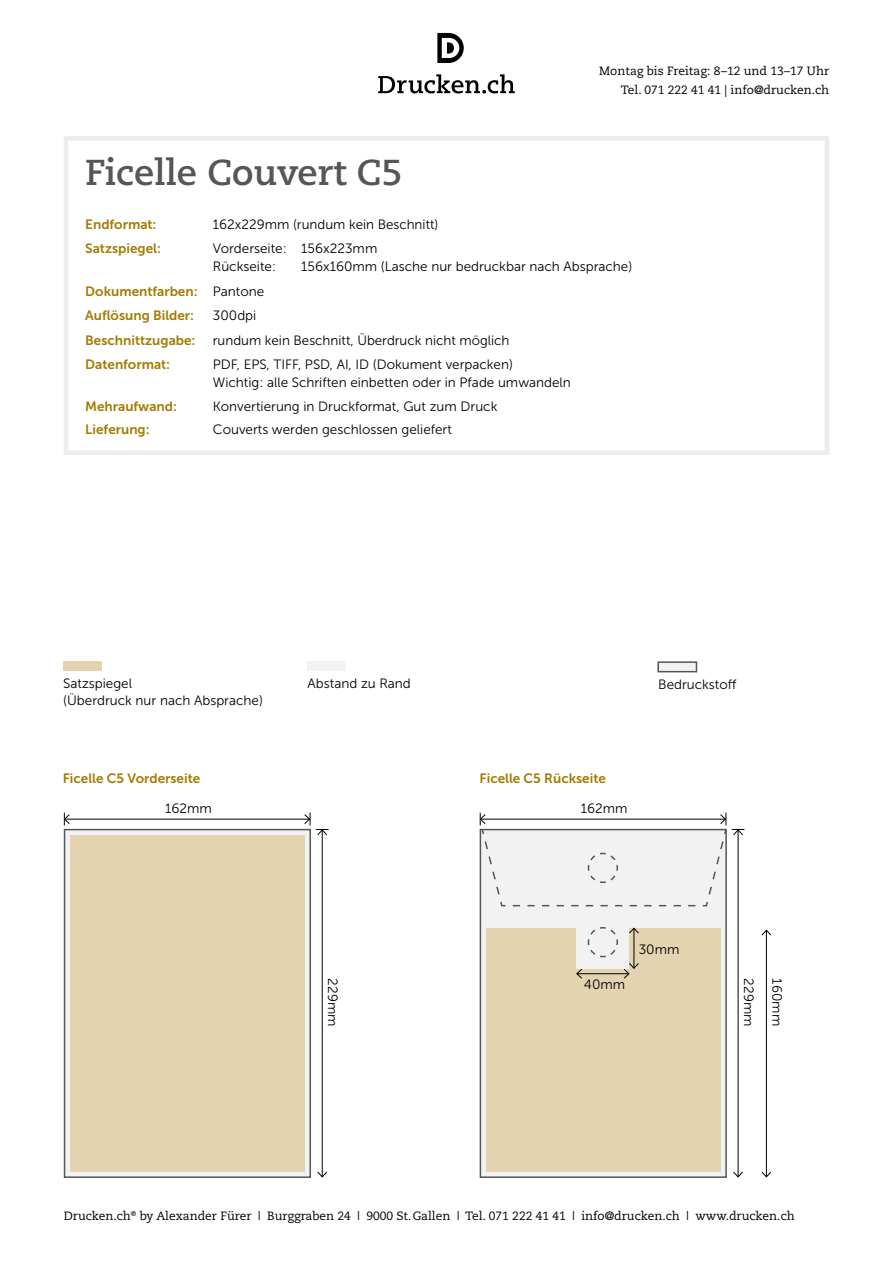
<style>
.page{position:relative;width:893px;height:1263px;background:#fff}
.page>*{position:absolute;margin:0;border:0;box-sizing:border-box;transform-origin:0 0}
.t1{font:700 36px "Caecilia";color:#565655}
.t2{font:13.5px/18px "Museo Sans 300";color:#000}
.t3{font:13.5px/24.5px "Museo Sans 700";color:#a47b00}
.t4{font:12px/18.8px "Caecilia";color:#000;text-align:right}
.s1{font-family:"Museo Sans 300";color:#000}
.s2{font-family:"Futura Std";font-weight:300;font-stretch:condensed}
</style>
<div class="page">
<svg style="left:378px;top:74px;width:137px;height:20px"></svg>
<svg style="left:437px;top:33px;width:27px;height:30px"></svg>
<div style="left:480px;top:829px;width:247px;height:349px;background:#f2f2f2;border:2px solid #565655"></div>
<div style="left:486px;top:928px;width:235px;height:243px;background:#e4d3b0"></div>
<div style="left:64px;top:136px;width:765px;height:319px;border:4px solid #ececec"></div>
<hr style="left:322px;top:830px;width:1px;height:347px;background:#000">
<svg style="left:317px;top:1171px;width:10px;height:6px"></svg>
<hr style="left:738px;top:830px;width:1px;height:347px;background:#000">
<svg style="left:733px;top:1171px;width:10px;height:6px"></svg>
<hr style="left:766px;top:930px;width:1px;height:247px;background:#000">
<svg style="left:761px;top:929px;width:11px;height:7px"></svg>
<svg style="left:761px;top:1171px;width:11px;height:6px"></svg>
<div style="left:64px;top:829px;width:247px;height:349px;background:#f2f2f2;border:2px solid #565655"></div>
<hr style="left:64px;top:819px;width:246px;height:1px;background:#000">
<svg style="left:64px;top:813px;width:6px;height:12px"></svg>
<svg style="left:304px;top:813px;width:25px;height:22px"></svg>
<div style="left:70px;top:835px;width:235px;height:336px;background:#e4d3b0"></div>
<div style="left:63px;top:661px;width:39px;height:10px;background:#e4d3b0"></div>
<div style="left:657px;top:661px;width:40px;height:11px;background:#f2f2f2;border:2px solid #565655"></div>
<div style="left:308px;top:661px;width:38px;height:10px;background:#f2f2f2"></div>
<svg style="left:480px;top:813px;width:264px;height:94px"></svg>
<svg style="left:576px;top:927px;width:63px;height:52px"></svg>
<p class="t4" style="left:599px;top:61px;width:231px">Montag bis Freitag: 8–12 und 13–17 Uhr<br>Tel. 071 222 41 41 | info@drucken.ch</p>
<h1 class="t1" style="left:85px;top:152px;width:319px">Ficelle Couvert C5</h1>
<p class="t3" style="left:85px;top:212px;width:73px">Endformat:</p>
<p class="t2" style="left:213px;top:215px;width:227px">162x229mm (rundum kein Beschnitt)</p>
<p class="t3" style="left:85px;top:236px;width:77px">Satzspiegel:</p>
<p class="t2" style="left:213px;top:240px;width:166px">Vorderseite: 156x223mm<br>Rückseite:</p>
<p class="t2" style="left:301px;top:258px;width:333px">156x160mm (Lasche nur bedruckbar nach Absprache)</p>
<p class="t3" style="left:85px;top:279px;width:181px">Dokumentfarben: <span class="s1">Pantone<br></span>Auflösung Bilder:</p>
<p class="t2" style="left:213px;top:307px;width:45px">300dpi</p>
<p class="t3" style="left:85px;top:328px;width:112px">Beschnittzugabe:</p>
<p class="t2" style="left:213px;top:331px;width:298px">rundum kein Beschnitt, Überdruck nicht möglich</p>
<p class="t3" style="left:85px;top:352px;width:86px">Datenformat:</p>
<p class="t2" style="left:213px;top:355px;width:360px">PDF, EPS, TIFF, PSD, AI, ID (Dokument verpacken)<br>Wichtig: alle Schriften einbetten oder in Pfade umwandeln</p>
<p class="t3" style="left:85px;top:394px;width:93px">Mehraufwand:</p>
<p class="t2" style="left:213px;top:398px;width:286px">Konvertierung in Druckformat, Gut zum Druck</p>
<p class="t3" style="left:85px;top:417px;width:66px">Lieferung:</p>
<p class="t2" style="left:213px;top:420px;width:241px">Couverts werden geschlossen geliefert</p>
<p class="t2" style="left:63px;top:676px;width:201px;line-height:16.5px">Satzspiegel<br>(Überdruck nur nach Absprache)</p>
<p class="t2" style="left:308px;top:675px;width:105px">Abstand zu Rand</p>
<p class="t2" style="left:658px;top:676px;width:80px">Bedruckstoff</p>
<p class="t3" style="left:63px;top:766px;width:139px">Ficelle C5 Vorderseite</p>
<p class="t3" style="left:480px;top:766px;width:128px">Ficelle C5 Rückseite</p>
<p class="t2" style="left:165px;top:800px;width:48px">162mm</p>
<p class="t2" style="left:581px;top:800px;width:48px">162mm</p>
<p class="t2" style="left:639px;top:940px;width:42px">30mm</p>
<p class="t2" style="left:342px;top:978px;width:50px;rotate:90deg">229mm</p>
<p class="t2" style="left:758px;top:978px;width:50px;rotate:90deg">229mm</p>
<p class="t2" style="left:786px;top:978px;width:49px;rotate:90deg">160mm</p>
<p class="t2" style="left:584px;top:975px;width:43px">40mm</p>
<p class="t4" style="left:64px;top:1207px;width:732px">Drucken.ch<sup>®</sup> by Alexander Fürer <span class="s2">I</span> Burggraben 24 <span class="s2">I</span> 9000 St.Gallen <span class="s2">I</span> Tel. 071 222 41 41 <span class="s2">I</span> info@drucken.ch <span class="s2">I</span> www.drucken.ch</p>
</div>
